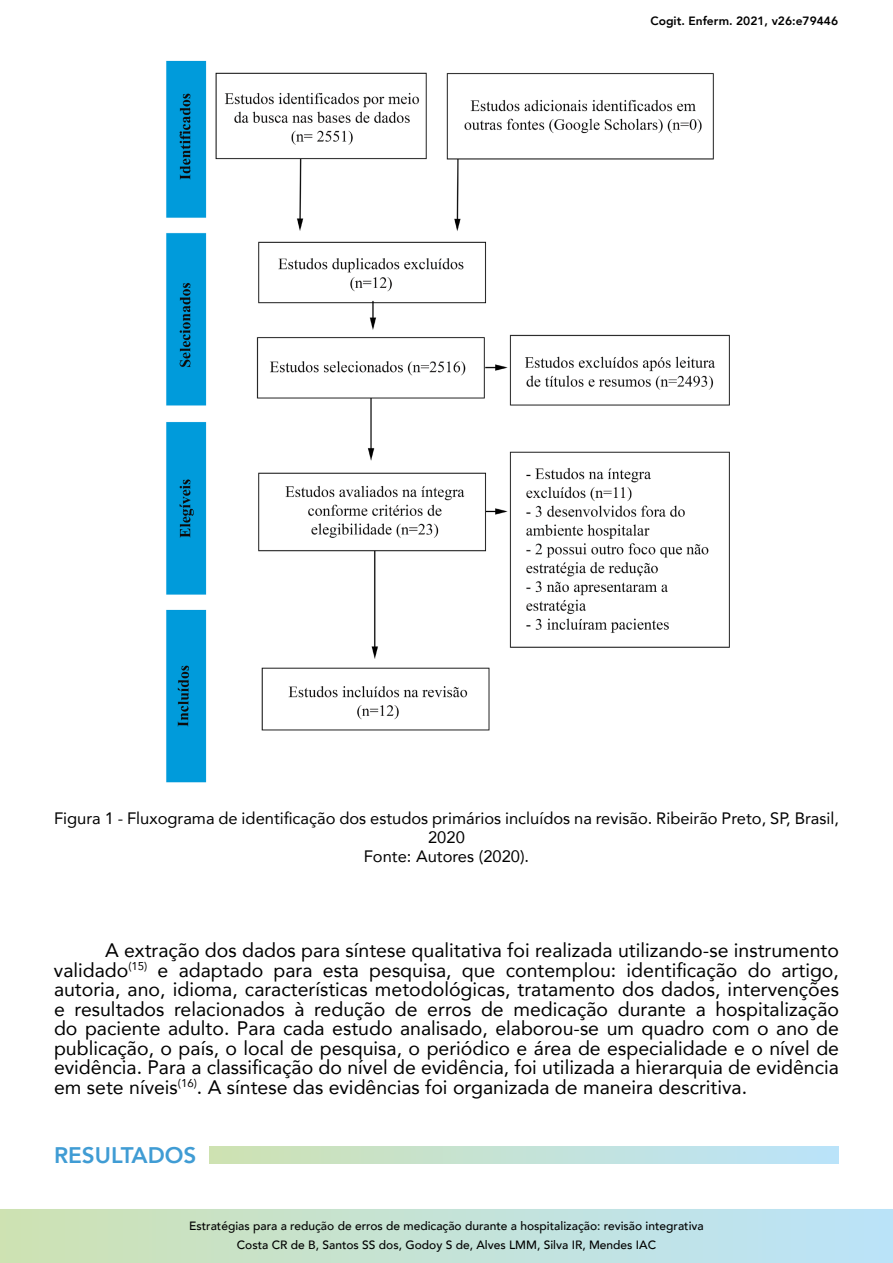
<style>
.page{position:relative;width:893px;height:1263px;background:#fff}
.page>*{position:absolute;margin:0;border:0;box-sizing:border-box;transform-origin:0 0}
.t1{font:800 22.5px "Avenir";color:#409cd4}
.t2{font:19.5px/19.5px "Avenir";color:#000;text-align:justify}
.t3{font:16.5px/18.8px "Avenir";color:#000;text-align:center}
.t4{font:500 12px/18.6px "Avenir";color:#000;text-align:center}
.t5{font:800 12px "Avenir";color:#000}
</style>
<div class="page">
<svg style="left:0;top:1209px;width:893px;height:54px;background:#c4e2d6"></svg>
<div style="left:210px;top:1147px;width:629px;height:16px;background:linear-gradient(to right,#cee2b2,#bae3fb)"></div>
<img style="left:166px;top:60px;width:564px;height:723px">
<p class="t5" style="left:650px;top:12px;width:189px">Cogit. Enferm. 2021, v26:e79446</p>
<p class="t3" style="left:54px;top:809px;width:786px">Figura 1 - Fluxograma de identificação dos estudos primários incluídos na revisão. Ribeirão Preto, SP, Brasil,<br>2020<br>Fonte: Autores (2020).</p>
<p class="t2" style="left:54px;top:940px;width:787px;text-indent:51px">A extração dos dados para síntese qualitativa foi realizada utilizando-se instrumento validado<sup>(15)</sup> e adaptado para esta pesquisa, que contemplou: identificação do artigo, autoria, ano, idioma, características metodológicas, tratamento dos dados, intervenções e resultados relacionados à redução de erros de medicação durante a hospitalização do paciente adulto. Para cada estudo analisado, elaborou-se um quadro com o ano de publicação, o país, o local de pesquisa, o periódico e área de especialidade e o nível de evidência. Para a classificação do nível de evidência, foi utilizada a hierarquia de evidência em sete níveis<sup>(16)</sup>. A síntese das evidências foi organizada de maneira descritiva.</p>
<p class="t1" style="left:54px;top:1138px;width:144px">RESULTADOS</p>
<p class="t4" style="left:189px;top:1216px;width:516px">Estratégias para a redução de erros de medicação durante a hospitalização: revisão integrativa<br>Costa CR de B, Santos SS dos, Godoy S de, Alves LMM, Silva IR, Mendes IAC</p>
</div>
